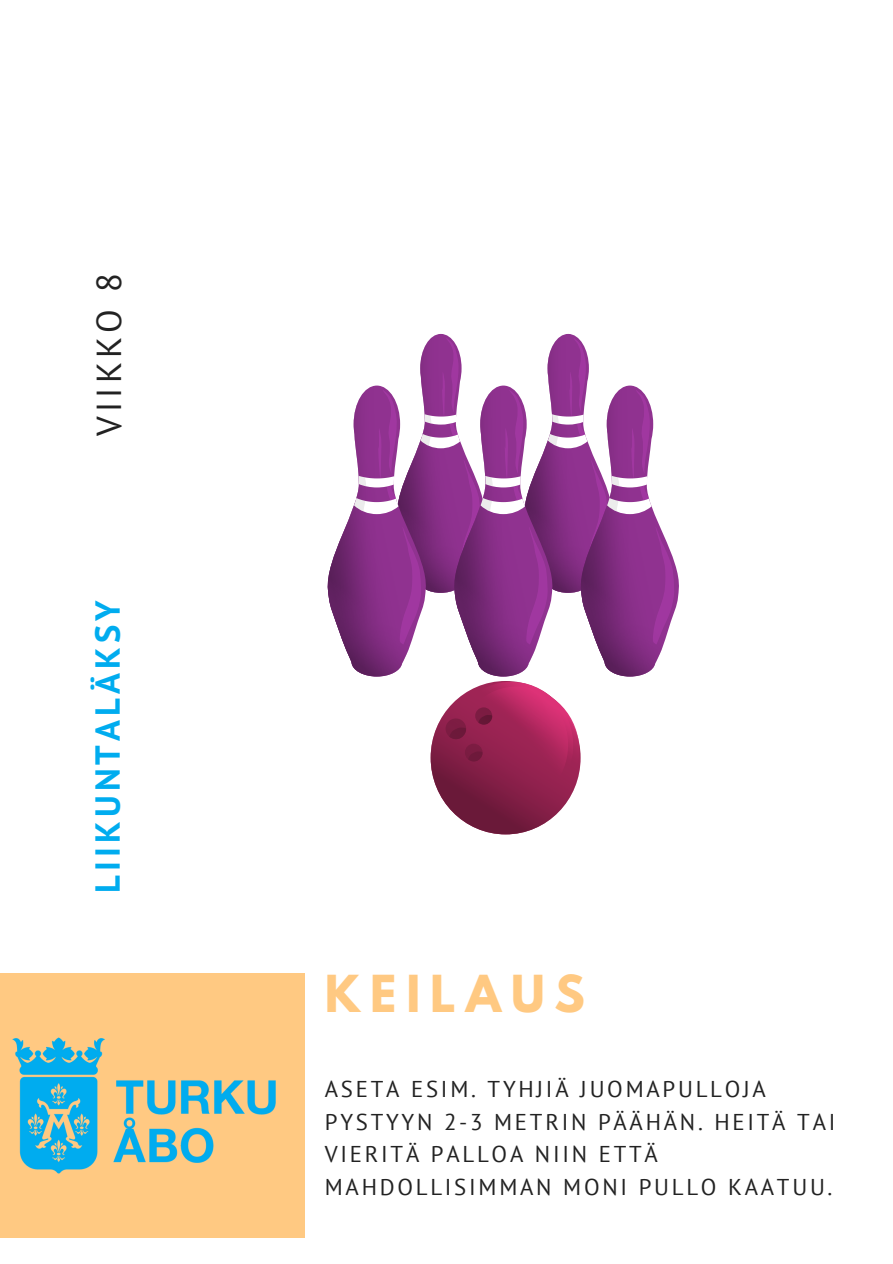
<style>
.page{position:relative;width:893px;height:1264px;background:#fff}
.page>*{position:absolute;margin:0;border:0;box-sizing:border-box;transform-origin:0 0}
.t1{font:700 45.15px "League Spartan";letter-spacing:.22em;color:#ffc982}
.t2{font:700 34.65px "PT Sans";letter-spacing:.12em;color:#00acef}
.t3{font:34.65px "PT Sans";letter-spacing:.12em;color:#222}
.t4{font:22.8px/32.5px "PT Sans";letter-spacing:.12em;color:#222}
</style>
<div class="page">
<div style="left:0;top:973px;width:305px;height:264px;background:#ffc982"></div>
<img style="left:12px;top:1037px;width:264px;height:137px">
<svg style="left:430px;top:681px;width:150px;height:153px;background:#761c40"></svg>
<svg style="left:327px;top:334px;width:352px;height:455px"></svg>
<h2 class="t3" style="left:86px;top:435px;width:164px;rotate:-90deg">VIIKKO 8</h2>
<h2 class="t2" style="left:84px;top:892px;width:294px;rotate:-90deg">LIIKUNTALÄKSY</h2>
<h1 class="t1" style="left:325px;top:970px;width:262px">KEILAUS</h1>
<p class="t4" style="left:325px;top:1072px;width:512px">ASETA ESIM. TYHJIÄ JUOMAPULLOJA<br>PYSTYYN 2-3 METRIN PÄÄHÄN. HEITÄ TAI<br>VIERITÄ PALLOA NIIN ETTÄ<br>MAHDOLLISIMMAN MONI PULLO KAATUU.</p>
</div>
